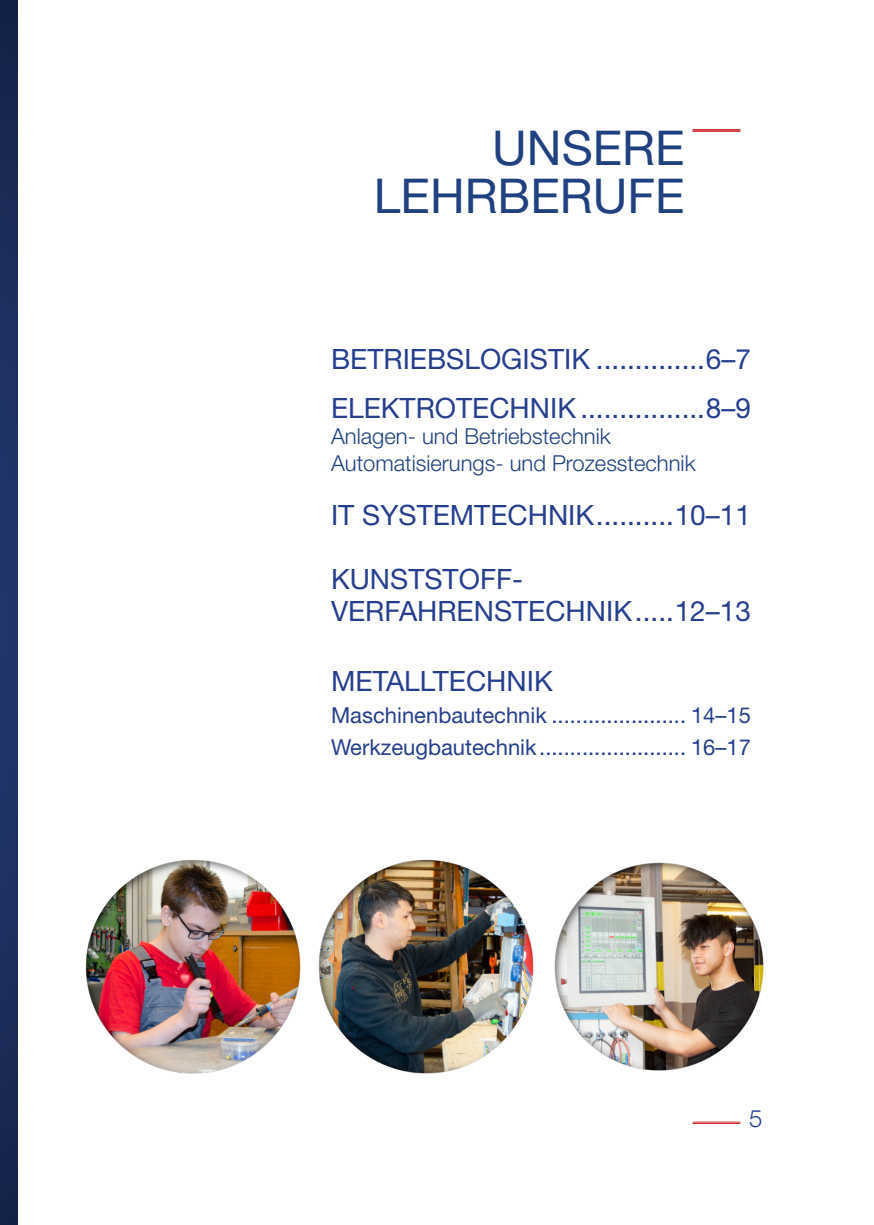
<style>
.page{position:relative;width:874px;height:1225px;background:#fff}
.page>*{position:absolute;margin:0;border:0;box-sizing:border-box;transform-origin:0 0}
.t1{font:48px/48px "Helvetica Neue LT Pro";color:#1f4180;text-align:right}
.t2{font:28px/49px "Helvetica Neue LT Pro";color:#253f8e}
.t3{font:300 24px "Helvetica Neue LT Pro";color:#253f8e}
.t4{font:22px/32px "Helvetica Neue LT Pro";color:#253f8e}
.t5{font:300 22px/26.4px "Helvetica Neue LT Pro";color:#1f4180}
</style>
<div class="page">
<svg style="left:14px;top:0;width:3px;height:1225px;background:#1c2d5c"></svg>
<svg style="left:0;top:0;width:14px;height:1225px;background:#1c2d5c"></svg>
<hr style="left:692px;top:1121px;width:48px;height:1px;background:#d1232a">
<hr style="left:692px;top:1123px;width:48px;height:1px;background:#d1232a">
<hr style="left:692px;top:129px;width:48px;height:1px;background:#d1232a">
<hr style="left:692px;top:131px;width:48px;height:1px;background:#d1232a">
<img style="left:554px;top:862px;width:210px;height:209px">
<img style="left:318px;top:859px;width:216px;height:215px">
<img style="left:85px;top:859px;width:216px;height:215px">
<h1 class="t1" style="left:374px;top:122px;width:312px">UNSERE<br>LEHRBERUFE</h1>
<p class="t2" style="left:331px;top:334px;width:421px">BETRIEBSLOGISTIK ..............6–7<br>ELEKTROTECHNIK................8–9</p>
<p class="t5" style="left:331px;top:423px;width:366px">Anlagen- und Betriebstechnik<br>Automatisierungs- und Prozesstechnik</p>
<p class="t2" style="left:331px;top:490px;width:421px">IT SYSTEMTECHNIK..........10–11</p>
<p class="t2" style="left:331px;top:563px;width:421px;line-height:32px">KUNSTSTOFF-<br>VERFAHRENSTECHNIK.....12–13</p>
<p class="t2" style="left:331px;top:656px;width:223px">METALLTECHNIK</p>
<p class="t4" style="left:331px;top:698px;width:421px">Maschinenbautechnik ...................... 14–15<br>Werkzeugbautechnik........................ 16–17</p>
<p class="t3" style="left:748px;top:1104px;width:15px">5</p>
</div>
